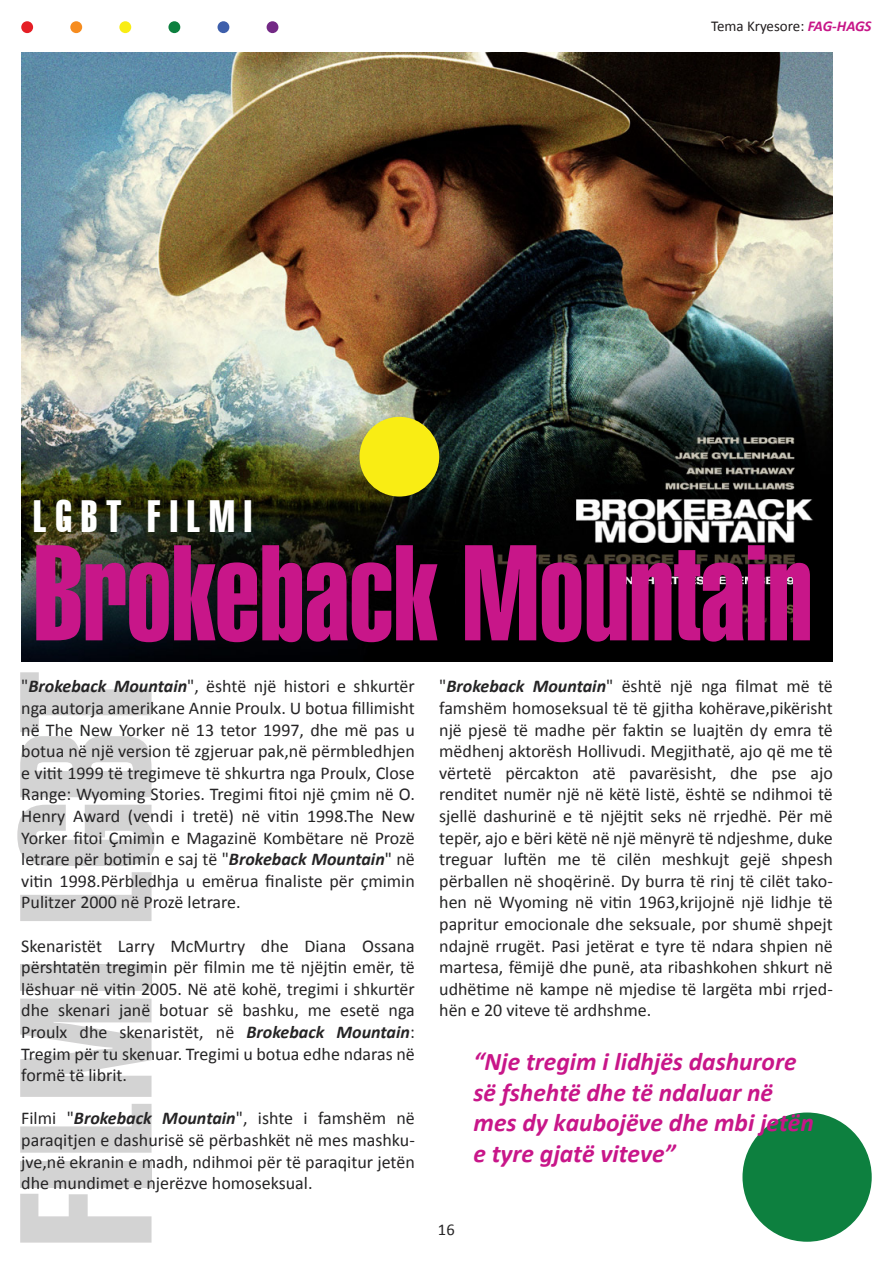
<style>
.page{position:relative;width:893px;height:1263px;background:#fff}
.page>*{position:absolute;margin:0;border:0;box-sizing:border-box;transform-origin:0 0}
.t1{font:182.4px "Swiss 911 BT Extra Compressed";color:#231f20}
.t2{font:132.15px "Swiss 911 BT Extra Compressed";color:#c81689}
.t3{font:44.25px "Swiss 911 BT Extra Compressed";letter-spacing:.2em;color:#fff}
.t4{font:italic 700 25.5px/30.6px "Calibri";color:#c81689}
.t5{font:18px/21.6px "Calibri";color:#252425;text-align:justify}
.t6{font:16.5px "Calibri";color:#262526}
.t7{font:15px "Calibri";color:#231f20}
.s1{font-weight:700;font-style:italic;color:#c71688}
.s2{font-weight:700;font-style:italic}
</style>
<div class="page">
<div style="left:742px;top:1112px;width:130px;height:130px;background:#0d803f;border-radius:50%"></div>
<img style="left:21px;top:52px;width:812px;height:609px">
<div style="left:359px;top:417px;width:80px;height:79px;background:#f9ed14;border-radius:50%"></div>
<div style="left:21px;top:21px;width:12px;height:12px;background:#e51e25;border-radius:50%"></div>
<div style="left:70px;top:21px;width:12px;height:12px;background:#f68c1f;border-radius:50%"></div>
<div style="left:119px;top:21px;width:12px;height:12px;background:#f9ed14;border-radius:50%"></div>
<div style="left:168px;top:21px;width:12px;height:12px;background:#0d803f;border-radius:50%"></div>
<div style="left:218px;top:21px;width:11px;height:12px;background:#3e5fab;border-radius:50%"></div>
<div style="left:267px;top:21px;width:11px;height:12px;background:#732985;border-radius:50%"></div>
<p class="t3" style="left:33px;top:491px;width:221px">LGBT FILMI</p>
<p class="t7" style="left:711px;top:16px;width:162px">Tema Kryesore: <span class="s1">FAG-HAGS</span></p>
<p class="t2" style="left:33px;top:519px;width:781px">Brokeback Mountain</p>
<h1 class="t1" style="left:-16px;top:1247px;width:577px;rotate:-90deg">FILMI LGBT</h1>
<p class="t5" style="left:21px;top:676px;width:395px">"<span class="s2">Brokeback Mountain</span>", është një histori e shkurtër nga autorja amerikane Annie Proulx. U botua fillimisht në The New Yorker në 13 tetor 1997, dhe më pas u botua në një version të zgjeruar pak,në përmbledhjen e vitit 1999 të tregimeve të shkurtra nga Proulx, Close Range: Wyoming Stories. Tregimi fitoi një çmim në O.<br>Henry Award (vendi i tretë) në vitin 1998.The New Yorker fitoi Çmimin e Magazinë Kombëtare në Prozë letrare për botimin e saj të "<span class="s2">Brokeback Mountain</span>" në vitin 1998.Përbledhja u emërua finaliste për çmimin Pulitzer 2000 në Prozë letrare.</p>
<p class="t5" style="left:21px;top:935px;width:395px">Skenaristët Larry McMurtry dhe Diana Ossana përshtatën tregimin për filmin me të njëjtin emër, të lëshuar në vitin 2005. Në atë kohë, tregimi i shkurtër dhe skenari janë botuar së bashku, me esetë nga Proulx dhe skenaristët, në <span class="s2">Brokeback Mountain</span>:<br>Tregim për tu skenuar. Tregimi u botua edhe ndaras në formë të librit.</p>
<p class="t5" style="left:21px;top:1108px;width:395px">Filmi "<span class="s2">Brokeback Mountain</span>", ishte i famshëm në paraqitjen e dashurisë së përbashkët në mes mashku&shy;jve,në ekranin e madh, ndihmoi për të paraqitur jetën dhe mundimet e njerëzve homoseksual.</p>
<p class="t5" style="left:439px;top:676px;width:395px">"<span class="s2">Brokeback Mountain</span>" është një nga filmat më të famshëm homoseksual të të gjitha kohërave,pikërisht një pjesë të madhe për faktin se luajtën dy emra të mëdhenj aktorësh Hollivudi. Megjithatë, ajo që me të vërtetë përcakton atë pavarësisht, dhe pse ajo renditet numër një në këtë listë, është se ndihmoi të sjellë dashurinë e të njëjtit seks në rrjedhë. Për më tepër, ajo e bëri këtë në një mënyrë të ndjeshme, duke treguar luftën me të cilën meshkujt gejë shpesh përballen në shoqërinë. Dy burra të rinj të cilët tako&shy;hen në Wyoming në vitin 1963,krijojnë një lidhje të papritur emocionale dhe seksuale, por shumë shpejt ndajnë rrugët. Pasi jetërat e tyre të ndara shpien në martesa, fëmijë dhe punë, ata ribashkohen shkurt në udhëtime në kampe në mjedise të largëta mbi rrjed&shy;hën e 20 viteve të ardhshme.</p>
<p class="t4" style="left:473px;top:1046px;width:342px">“Nje tregim i lidhjës dashurore së fshehtë dhe të ndaluar në mes dy kaubojëve dhe mbi jetën e tyre gjatë viteve”</p>
<p class="t6" style="left:438px;top:1219px;width:18px">16</p>
</div>
